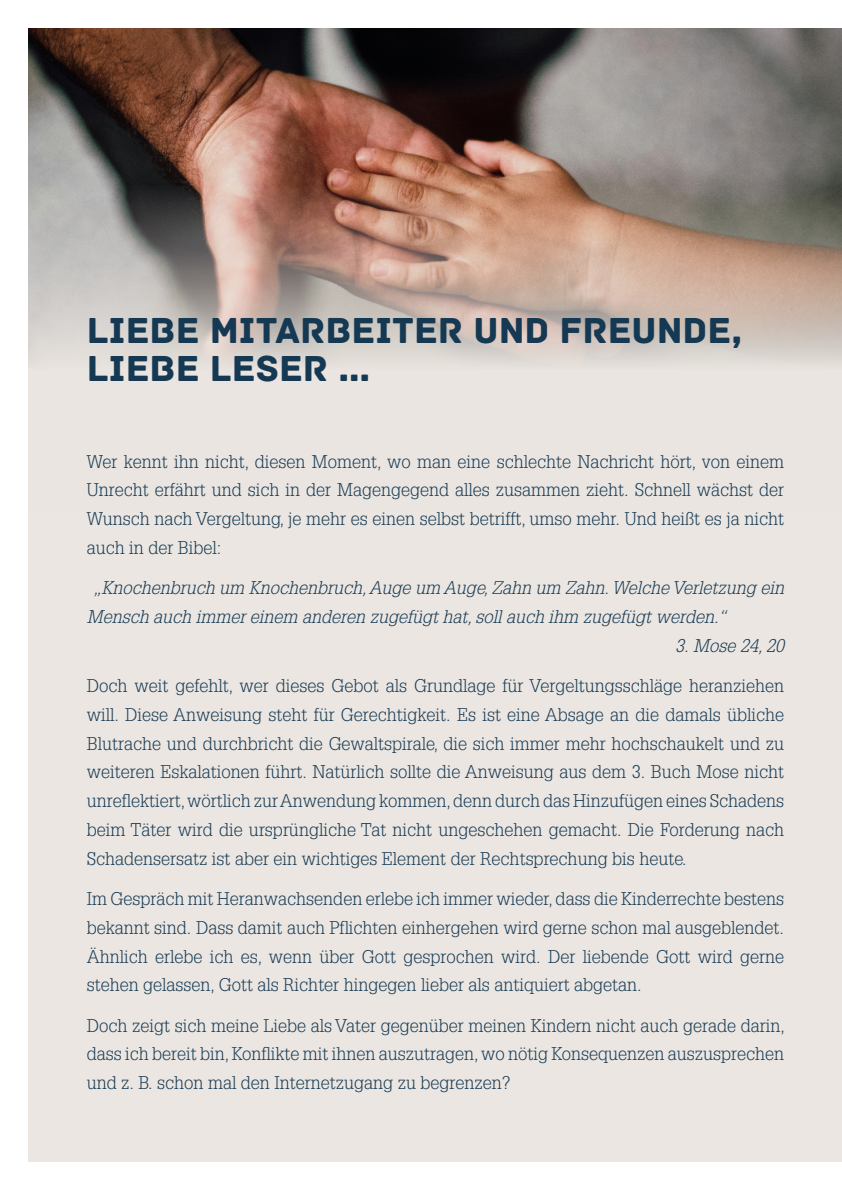
<style>
.page{position:relative;width:842px;height:1191px;background:#fff}
.page>*{position:absolute;margin:0;border:0;box-sizing:border-box;transform-origin:0 0}
.Überschrift_1{font:38px/38px "Archive";color:#153953}
.t1{font:300 18px/28.8px "Glypha";color:#153953;text-align:justify}
.t2{font:italic 300 18px/28.8px "Glypha";color:#153953}
</style>
<div class="page">
<div style="left:29px;top:29px;width:813px;height:1133px;background:#ebe6e1"></div>
<img style="left:29px;top:29px;width:813px;height:334px">
<p class="Überschrift_1" style="left:87px;top:312px;width:657px">LIEBE MITARBEITER UND FREUNDE,<br>LIEBE LESER …</p>
<p class="t1" style="left:87px;top:447px;width:699px">Wer kennt ihn nicht, diesen Moment, wo man eine schlechte Nachricht hört, von einem Unrecht erfährt und sich in der Magengegend alles zusammen zieht. Schnell wächst der Wunsch nach Vergeltung, je mehr es einen selbst betrifft, umso mehr. Und heißt es ja nicht auch in der Bibel:</p>
<p class="t2" style="left:87px;top:574px;width:699px;text-indent:7px">„Knochenbruch um Knochenbruch, Auge um Auge, Zahn um Zahn. Welche Verletzung ein<br>Mensch auch immer einem anderen zugefügt hat, soll auch ihm zugefügt werden.“</p>
<p class="t2" style="left:675px;top:631px;width:110px">3. Mose 24, 20</p>
<p class="t1" style="left:87px;top:671px;width:699px">Doch weit gefehlt, wer dieses Gebot als Grundlage für Vergeltungsschläge heranziehen will. Diese Anweisung steht für Gerechtigkeit. Es ist eine Absage an die damals übliche Blutrache und durchbricht die Gewaltspirale, die sich immer mehr hochschaukelt und zu weiteren Eskalationen führt. Natürlich sollte die Anweisung aus dem 3. Buch Mose nicht unreflektiert, wörtlich zur Anwendung kommen, denn durch das Hinzufügen eines Schadens beim Täter wird die ursprüngliche Tat nicht ungeschehen gemacht. Die Forderung nach Schadensersatz ist aber ein wichtiges Element der Rechtsprechung bis heute.</p>
<p class="t1" style="left:87px;top:884px;width:699px">Im Gespräch mit Heranwachsenden erlebe ich immer wieder, dass die Kinderrechte bestens bekannt sind. Dass damit auch Pflichten einhergehen wird gerne schon mal ausgeblendet.<br>Ähnlich erlebe ich es, wenn über Gott gesprochen wird. Der liebende Gott wird gerne stehen gelassen, Gott als Richter hingegen lieber als antiquiert abgetan.</p>
<p class="t1" style="left:87px;top:1011px;width:700px">Doch zeigt sich meine Liebe als Vater gegenüber meinen Kindern nicht auch gerade darin, dass ich bereit bin, Konflikte mit ihnen auszutragen, wo nötig Konsequenzen auszusprechen und z. B. schon mal den Internetzugang zu begrenzen?</p>
</div>
